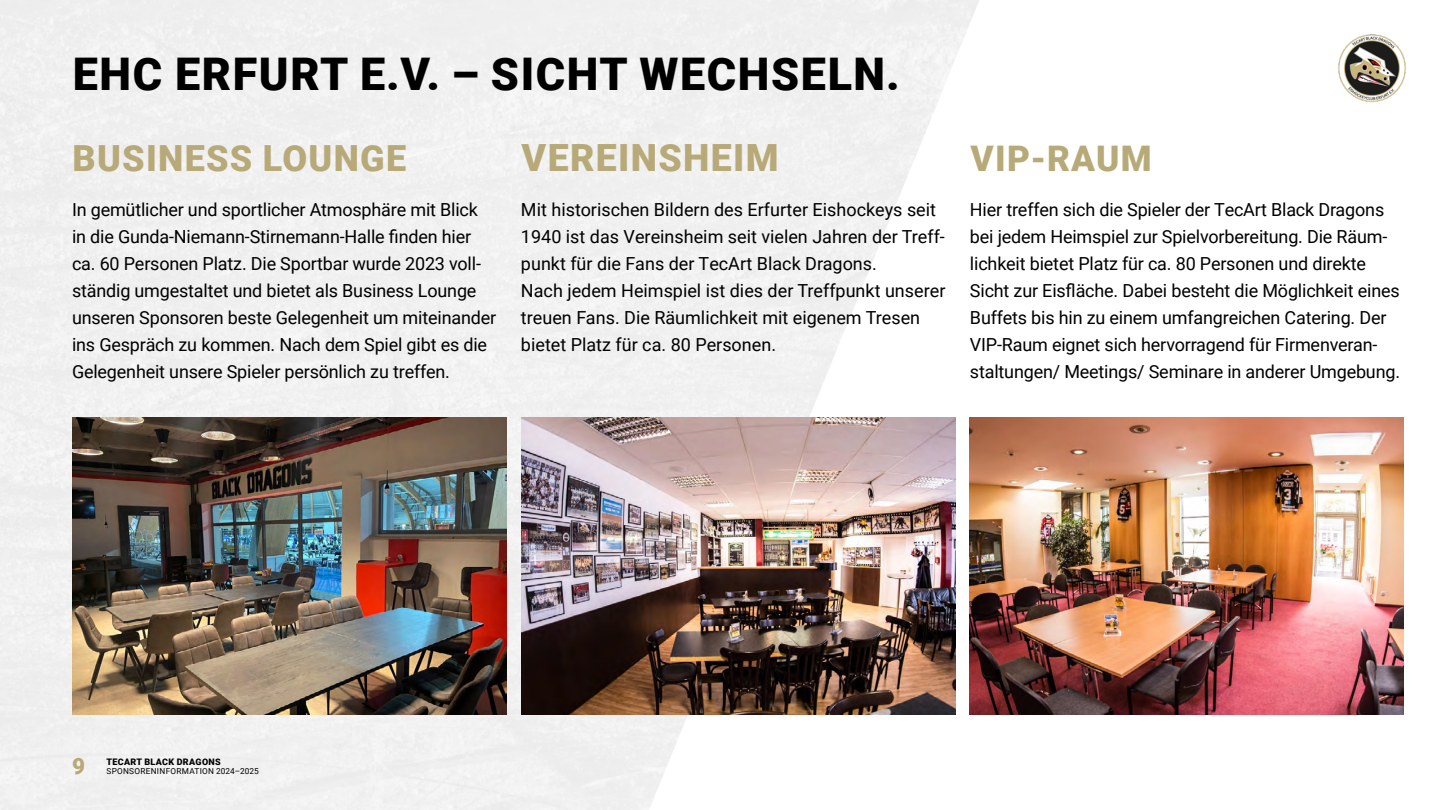
<style>
.page{position:relative;width:1440px;height:810px;background:#fff}
.page>*{position:absolute;margin:0;border:0;box-sizing:border-box;transform-origin:0 0}
.t1{font:900 45px "Roboto";letter-spacing:.035em;color:#000}
.t2{font:900 37.5px "Roboto";letter-spacing:.035em;color:#b8aa78}
.t3{font:900 36px "Roboto";letter-spacing:.035em;color:#b8aa78}
.t4{font:900 35.25px "Roboto";letter-spacing:.035em;color:#b8aa78}
.t5{font:900 22.5px "Roboto";color:#b8aa78}
.t6{font:18px/27px "Roboto";letter-spacing:-.01em;color:#000}
.t7{font:900 9px "Roboto";letter-spacing:.035em;color:#000}
.t8{font:8.25px "Roboto";letter-spacing:.035em;color:#000}
</style>
<div class="page">
<img style="left:0;top:0;width:980px;height:810px">
<img style="left:1338px;top:34px;width:68px;height:69px">
<img style="left:521px;top:418px;width:434px;height:297px">
<img style="left:72px;top:418px;width:434px;height:297px">
<img style="left:970px;top:418px;width:434px;height:297px">
<h1 class="t1" style="left:73px;top:42px;width:828px">EHC ERFURT E.V. – SICHT WECHSELN.</h1>
<h3 class="t3" style="left:73px;top:133px;width:335px">BUSINESS LOUNGE</h3>
<h2 class="t2" style="left:522px;top:131px;width:259px">VEREINSHEIM</h2>
<h3 class="t4" style="left:971px;top:134px;width:183px">VIP-RAUM</h3>
<p class="t6" style="left:72px;top:195px;width:426px">In gemütlicher und sportlicher Atmosphäre mit Blick in die Gunda-Niemann-Stirnemann-Halle finden hier ca. 60 Personen Platz. Die Sportbar wurde 2023 voll&shy;ständig umgestaltet und bietet als Business Lounge unseren Sponsoren beste Gelegenheit um miteinander ins Gespräch zu kommen. Nach dem Spiel gibt es die Gelegenheit unsere Spieler persönlich zu treffen.</p>
<p class="t6" style="left:521px;top:195px;width:426px">Mit historischen Bildern des Erfurter Eishockeys seit 1940 ist das Vereinsheim seit vielen Jahren der Treff&shy;punkt für die Fans der TecArt Black Dragons.<br>Nach jedem Heimspiel ist dies der Treffpunkt unserer treuen Fans. Die Räumlichkeit mit eigenem Tresen bietet Platz für ca. 80 Personen.</p>
<p class="t6" style="left:970px;top:195px;width:432px">Hier treffen sich die Spieler der TecArt Black Dragons bei jedem Heimspiel zur Spielvorbereitung. Die Räum&shy;lichkeit bietet Platz für ca. 80 Personen und direkte Sicht zur Eisfläche. Dabei besteht die Möglichkeit eines Buffets bis hin zu einem umfangreichen Catering. Der VIP-Raum eignet sich hervorragend für Firmenveran&shy;staltungen/ Meetings/ Seminare in anderer Umgebung.</p>
<p class="t5" style="left:72px;top:750px;width:15px">9</p>
<p class="t7" style="left:107px;top:755px;width:116px">TECART BLACK DRAGONS</p>
<p class="t8" style="left:106px;top:765px;width:154px">SPONSORENINFORMATION 2024–2025</p>
</div>
